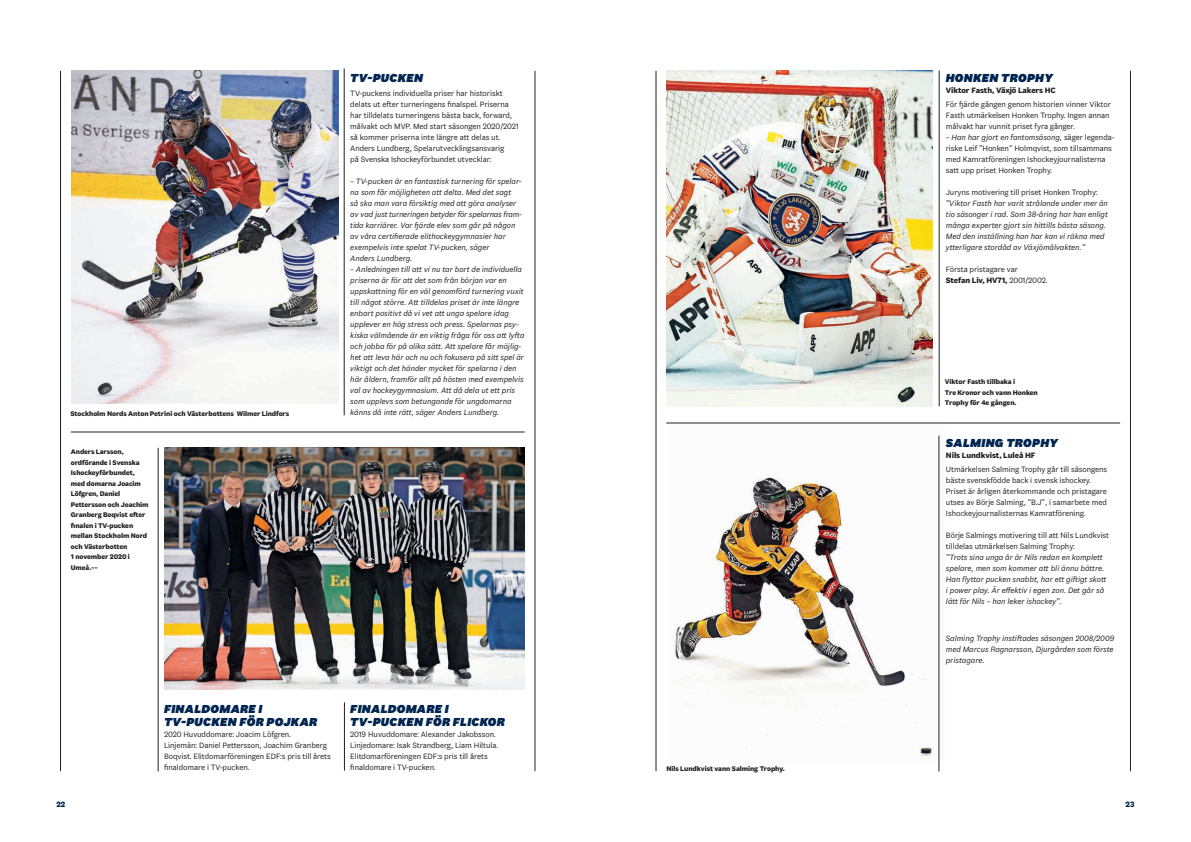
<style>
.page{position:relative;width:1191px;height:842px;background:#fff}
.page>*{position:absolute;margin:0;border:0;box-sizing:border-box;transform-origin:0 0}
.t1{font:12px/13px "Flex 110 Black Italic";letter-spacing:.03em;color:#002550}
.t2{font:8px/11px "Flex 70 Regular Italic";letter-spacing:-.01em;color:#231f20}
.t3{font:8px/11px "Flex 70 Regular";letter-spacing:-.01em;color:#231f20}
.t4{font:8px "Flex 90 Bold";letter-spacing:-.01em;color:#231f20}
.t5{font:8px "Flex 90 Bold";color:#002550}
.t6{font:7px/10.5px "Flex 90 Bold";letter-spacing:-.01em;color:#231f20}
.s1{font-family:"Flex 70 Regular"}
</style>
<div class="page">
<hr style="left:60px;top:71px;width:1px;height:700px;background:#231f20">
<hr style="left:535px;top:71px;width:1px;height:700px;background:#231f20">
<hr style="left:656px;top:71px;width:1px;height:700px;background:#231f20">
<hr style="left:1130px;top:71px;width:1px;height:700px;background:#231f20">
<img style="left:666px;top:422px;width:279px;height:342px">
<img style="left:71px;top:71px;width:268px;height:332px">
<img style="left:666px;top:71px;width:266px;height:335px">
<hr style="left:666px;top:423px;width:454px;height:1px;background:#231f20">
<hr style="left:71px;top:432px;width:453px;height:1px;background:#231f20">
<img style="left:164px;top:448px;width:360px;height:241px">
<hr style="left:344px;top:69px;width:1px;height:346px;background:#231f20">
<hr style="left:344px;top:702px;width:1px;height:69px;background:#231f20">
<hr style="left:939px;top:70px;width:1px;height:336px;background:#231f20">
<hr style="left:938px;top:436px;width:1px;height:335px;background:#231f20">
<hr style="left:158px;top:448px;width:1px;height:323px;background:#231f20">
<p class="t6" style="left:70px;top:408px;width:220px">Stockholm Nords Anton Petrini och Västerbottens Wilmer Lindfors</p>
<p class="t6" style="left:71px;top:446px;width:79px">Anders Larsson, ordförande i Svenska<br>Ishockeyförbundet, med domarna Joacim<br>Löfgren, Daniel<br>Pettersson och Joachim<br>Granberg Boqvist efter finalen i TV-pucken mellan Stockholm Nord och Västerbotten<br>1 november 2020 i<br>Umeå.~~</p>
<h1 class="t1" style="left:350px;top:71px;width:74px">TV-PUCKEN</h1>
<p class="t3" style="left:350px;top:88px;width:170px">TV-puckens individuella priser har historiskt delats ut efter turneringens finalspel. Priserna har tilldelats turneringens bästa back, forward, målvakt och MVP. Med start säsongen 2020/2021 så kommer priserna inte längre att delas ut.<br>Anders Lundberg, Spelarutvecklingsansvarig<br>på Svenska Ishockeyförbundet utvecklar:</p>
<p class="t2" style="left:350px;top:175px;width:173px">– TV-pucken är en fantastisk turnering för spelar&shy;na som får möjligheten att delta. Med det sagt<br>så ska man vara försiktig med att göra analyser av vad just turneringen betyder för spelarnas fram&shy;tida karriärer. Var fjärde elev som går på någon av våra certifierade elithockeygymnasier har exempelvis inte spelat TV-pucken, säger<br>Anders Lundberg.</p>
<p class="t2" style="left:350px;top:263px;width:176px">– Anledningen till att vi nu tar bort de individuella priserna är för att det som från början var en uppskattning för en väl genomförd turnering vuxit till något större. Att tilldelas priset är inte längre enbart positivt då vi vet att unga spelare idag upplever en hög stress och press. Spelarnas psy&shy;kiska välmående är en viktig fråga för oss att lyfta och jobba för på olika sätt. Att spelare får möjlig&shy;het att leva här och nu och fokusera på sitt spel är viktigt och det händer mycket för spelarna i den här åldern, framför allt på hösten med exempelvis val av hockeygymnasium. Att då dela ut ett pris som upplevs som betungande för ungdomarna känns då inte rätt, säger Anders Lundberg.</p>
<h1 class="t1" style="left:164px;top:702px;width:155px">FINALDOMARE I<br>TV-PUCKEN FÖR POJKAR</h1>
<p class="t3" style="left:164px;top:729px;width:168px">2020 Huvuddomare: Joacim Löfgren.<br>Linjemän: Daniel Pettersson, Joachim Granberg Boqvist. Elitdomarföreningen EDF:s pris till årets finaldomare i TV-pucken.</p>
<h1 class="t1" style="left:350px;top:702px;width:156px">FINALDOMARE I<br>TV-PUCKEN FÖR FLICKOR</h1>
<p class="t3" style="left:350px;top:729px;width:149px">2019 Huvuddomare: Alexander Jakobsson.<br>Linjedomare: Isak Strandberg, Liam Hiltula.<br>Elitdomarföreningen EDF:s pris till årets finaldomare i TV-pucken.</p>
<p class="t6" style="left:666px;top:763px;width:120px">Nils Lundkvist vann Salming Trophy.</p>
<h1 class="t1" style="left:945px;top:71px;width:108px">HONKEN TROPHY</h1>
<p class="t4" style="left:945px;top:85px;width:111px">Viktor Fasth, Växjö Lakers HC</p>
<p class="t3" style="left:945px;top:99px;width:167px">För fjärde gången genom historien vinner Viktor<br>Fasth utmärkelsen Honken Trophy. Ingen annan målvakt har vunnit priset fyra gånger.</p>
<p class="t2" style="left:945px;top:131px;width:170px">– Han har gjort en fantomsäsong, <span class="s1">säger legenda-</span></p>
<p class="t3" style="left:945px;top:143px;width:168px">riske Leif ”Honken” Holmqvist, som tillsammans med Kamratföreningen Ishockeyjournalisterna satt upp priset Honken Trophy.</p>
<p class="t3" style="left:945px;top:187px;width:153px">Juryns motivering till priset Honken Trophy:</p>
<p class="t2" style="left:945px;top:197px;width:164px">”Viktor Fasth har varit strålande under mer än tio säsonger i rad. Som 38-åring har han enligt många experter gjort sin hittills bästa säsong.<br>Med den inställning han har kan vi räkna med ytterligare stordåd av Växjömålvakten.”</p>
<p class="t3" style="left:945px;top:264px;width:74px">Första pristagare var</p>
<p class="t4" style="left:945px;top:275px;width:103px">Stefan Liv, HV71, <span class="s1">2001/2002.</span></p>
<p class="t6" style="left:945px;top:376px;width:94px">Viktor Fasth tillbaka i<br>Tre Kronor och vann Honken<br>Trophy för 4e gången.</p>
<h1 class="t1" style="left:946px;top:436px;width:114px">SALMING TROPHY</h1>
<p class="t4" style="left:946px;top:450px;width:91px">Nils Lundkvist, Luleå HF</p>
<p class="t3" style="left:946px;top:463px;width:163px">Utmärkelsen Salming Trophy går till säsongens bäste svenskfödde back i svensk ishockey.<br>Priset är årligen återkommande och pristagare utses av Börje Salming, ”B.J”, i samarbete med Ishockeyjournalisternas Kamratförening.</p>
<p class="t3" style="left:946px;top:529px;width:165px">Börje Salmings motivering till att Nils Lundkvist tilldelas utmärkelsen Salming Trophy:</p>
<p class="t2" style="left:946px;top:551px;width:162px">”Trots sina unga år är Nils redan en komplett spelare, men som kommer att bli ännu bättre.<br>Han flyttar pucken snabbt, har ett giftigt skott i power play. Är effektiv i egen zon. Det går så lätt för Nils – han leker ishockey”.</p>
<p class="t2" style="left:945px;top:633px;width:170px;text-align:justify">Salming Trophy instiftades säsongen 2008/2009 med Marcus Ragnarsson, Djurgården som förste pristagare.</p>
<p class="t5" style="left:57px;top:799px;width:10px">22</p>
<p class="t5" style="left:1125px;top:799px;width:10px">23</p>
</div>
